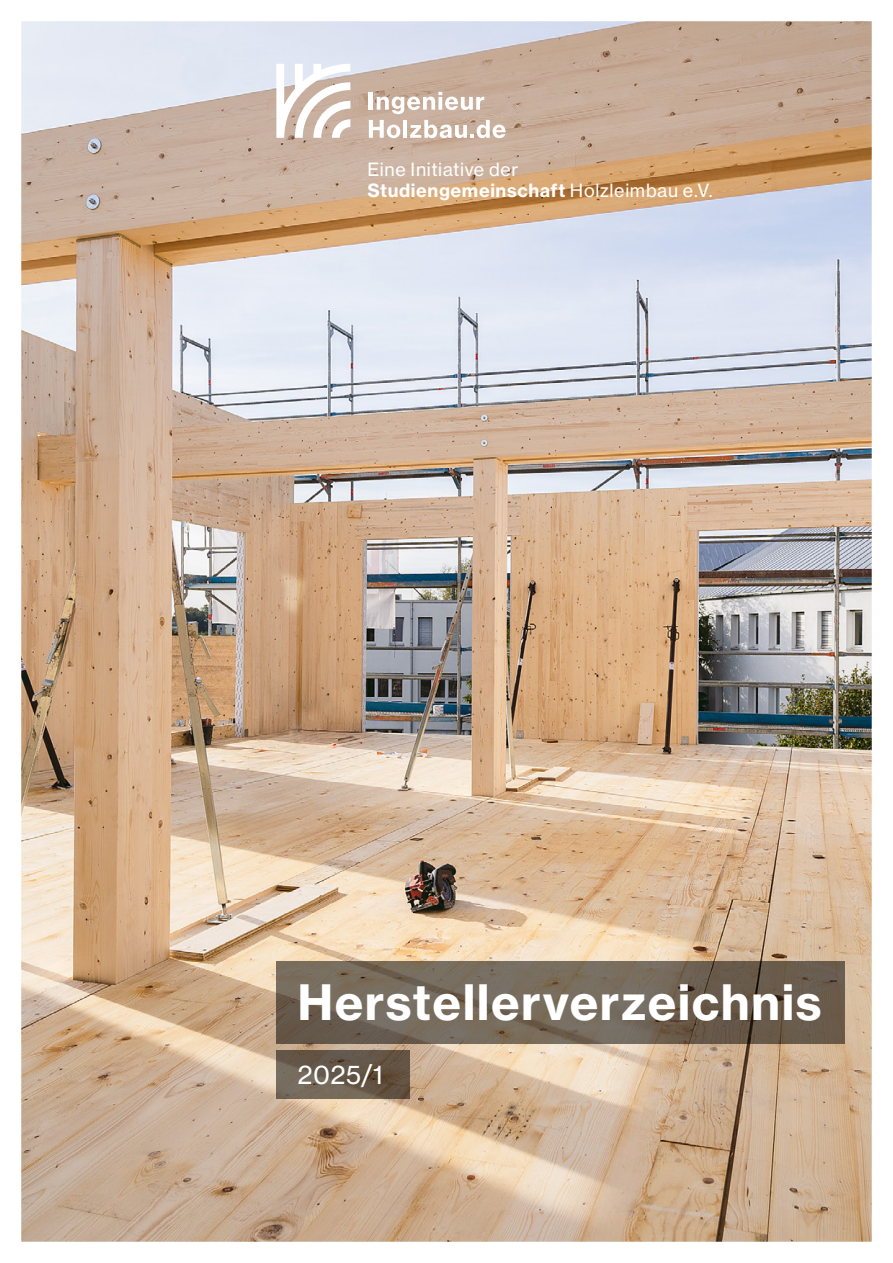
<style>
.page{position:relative;width:893px;height:1263px;background:#fff}
.page>*{position:absolute;margin:0;border:0;box-sizing:border-box;transform-origin:0 0}
.BS-Holz_Flyer_Fließ_8_5_10_5{font:48px "N Haas Grotesk TX Pro 75 Bd";letter-spacing:.03em;color:#fff}
.BS-Holz_Flyer_Fließ_8_5_10_5-2{font:25.5px "N Haas Grotesk TX Pro 55 Rg";color:#fff}
.t1{font:18px "N Haas Grotesk TX Pro 75 Bd";letter-spacing:.035em;color:#fff}
.t2{font:18px "N Haas Grotesk TX Pro 55 Rg";letter-spacing:.035em;color:#fff}
.s1{font-family:"N Haas Grotesk TX Pro 55 Rg"}
</style>
<div class="page">
<img style="left:22px;top:22px;width:849px;height:1219px">
<svg style="left:276px;top:961px;width:568px;height:82px;background:#706455"></svg>
<svg style="left:276px;top:1050px;width:134px;height:49px;background:#685a4b"></svg>
<svg style="left:276px;top:64px;width:74px;height:74px"></svg>
<svg style="left:369px;top:120px;width:31px;height:18px"></svg>
<hr style="left:403px;top:120px;width:4px;height:18px;background:#fff">
<svg style="left:410px;top:120px;width:96px;height:18px"></svg>
<hr style="left:369px;top:92px;width:4px;height:18px;background:#fff">
<svg style="left:377px;top:92px;width:107px;height:22px"></svg>
<p class="t2" style="left:367px;top:158px;width:152px">Eine Initiative der</p>
<p class="t1" style="left:367px;top:179px;width:347px">Studiengemeinschaft <span class="s1">Holzleimbau e.V.</span></p>
<p class="BS-Holz_Flyer_Fließ_8_5_10_5" style="left:297px;top:972px;width:526px">Herstellerverzeichnis</p>
<p class="BS-Holz_Flyer_Fließ_8_5_10_5-2" style="left:297px;top:1059px;width:87px">2025/1</p>
</div>
